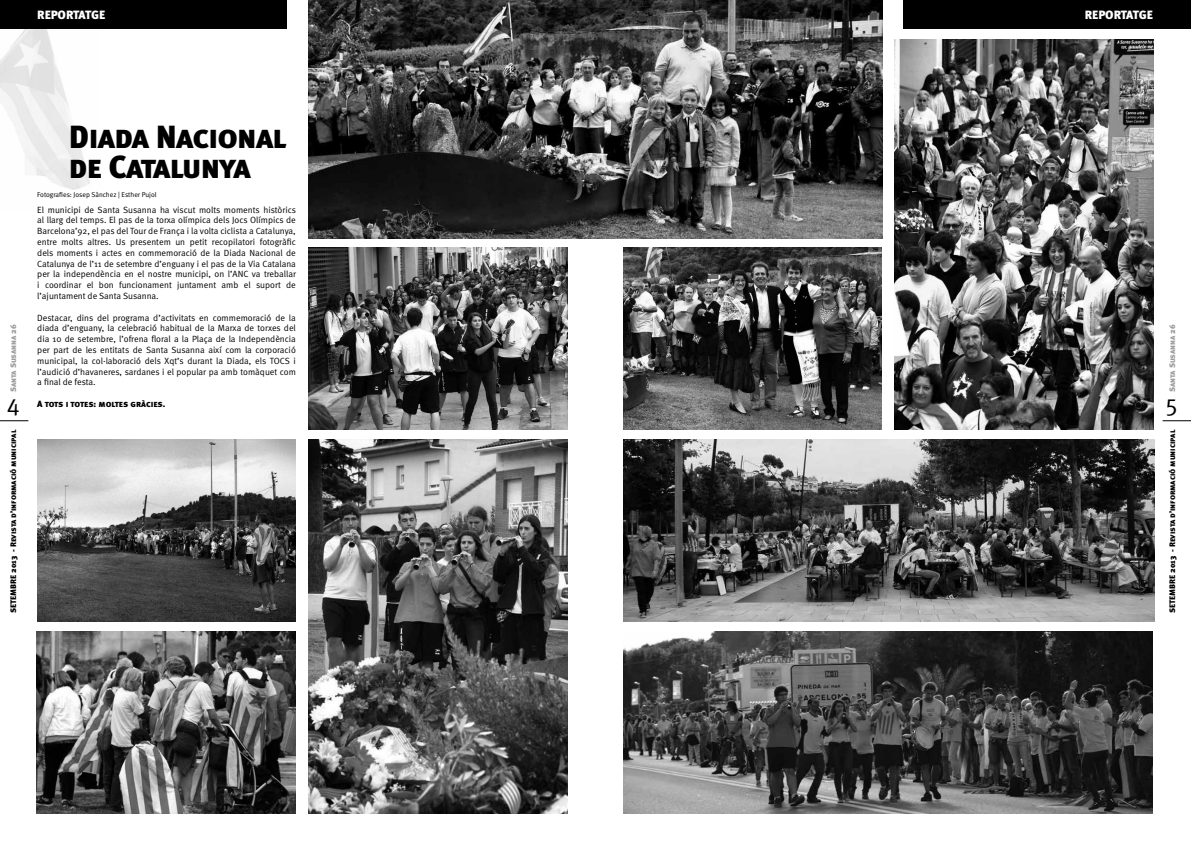
<style>
.page{position:relative;width:1191px;height:842px;background:#fff}
.page>*{position:absolute;margin:0;border:0;box-sizing:border-box;transform-origin:0 0}
.t1{font:32px/30px "Meta Black Caps";letter-spacing:-.025em;color:#000}
.t2{font:24px "Meta Plus Normal Caps";color:#000}
.t3{font:12px "Meta Black Caps";letter-spacing:-.02em;color:#fff}
.t4{font:9px/10.8px "Meta Normal";color:#000;text-align:justify}
.t5{font:9px "Meta Black Caps";letter-spacing:-.015em;color:#000}
.t6{font:8px "Meta Black Caps";color:#000}
.t7{font:8px "Meta Black Caps";letter-spacing:-.015em;color:#9d9d9c}
.t8{font:7px "Meta Normal";color:#000}
</style>
<div class="page">
<img style="left:0;top:28px;width:101px;height:162px">
<div style="left:903px;top:0;width:288px;height:28px;background:#000"></div>
<svg style="left:1162px;top:420px;width:29px;height:1px"></svg>
<img style="left:308px;top:0;width:574px;height:239px">
<img style="left:894px;top:40px;width:259px;height:390px">
<img style="left:308px;top:248px;width:259px;height:182px">
<img style="left:623px;top:248px;width:259px;height:182px">
<img style="left:37px;top:439px;width:259px;height:183px">
<img style="left:623px;top:439px;width:531px;height:183px">
<img style="left:308px;top:439px;width:259px;height:375px">
<img style="left:37px;top:631px;width:259px;height:183px">
<img style="left:623px;top:631px;width:530px;height:183px">
<div style="left:0;top:0;width:287px;height:28px;background:#000"></div>
<svg style="left:0;top:420px;width:28px;height:1px"></svg>
<h3 class="t3" style="left:37px;top:8px;width:70px">REPORTATGE</h3>
<p class="t7" style="left:8px;top:392px;width:69px;rotate:-90deg">Santa Susanna 26</p>
<h2 class="t2" style="left:7px;top:392px;width:15px">4</h2>
<p class="t6" style="left:8px;top:613px;width:185px;rotate:-90deg">SETEMBRE 2013 - Revista d’informació municipal</p>
<h1 class="t1" style="left:69px;top:122px;width:219px">Diada Nacional de Catalunya</h1>
<p class="t4" style="left:37px;top:204px;width:260px">El municipi de Santa Susanna ha viscut molts moments històrics al llarg del temps. El pas de la torxa olímpica dels Jocs Olímpics de Barcelona’92, el pas del Tour de França i la volta ciclista a Catalunya, entre molts altres. Us presentem un petit recopilatori fotogràfic dels moments i actes en commemoració de la Diada Nacional de Catalunya de l’11 de setembre d’enguany i el pas de la Via Catalana per la independència en el nostre municipi, on l’ANC va treballar i coordinar el bon funcionament juntament amb el suport de l’ajuntament de Santa Susanna.</p>
<p class="t4" style="left:37px;top:312px;width:260px">Destacar, dins del programa d’activitats en commemoració de la diada d’enguany, la celebració habitual de la Marxa de torxes del dia 10 de setembre, l’ofrena floral a la Plaça de la Independència per part de les entitats de Santa Susanna així com la corporació municipal, la col·laboració dels Xqt’s durant la Diada, els TOCS i l’audició d’havaneres, sardanes i el popular pa amb tomàquet com a final de festa.</p>
<p class="t5" style="left:37px;top:398px;width:130px">A tots i totes: moltes gràcies.</p>
<p class="t8" style="left:37px;top:190px;width:121px">Fotografies: Josep Sànchez | Esther Pujol</p>
<h3 class="t3" style="left:1085px;top:8px;width:70px">REPORTATGE</h3>
<p class="t7" style="left:1167px;top:392px;width:69px;rotate:-90deg">Santa Susanna 26</p>
<h2 class="t2" style="left:1165px;top:392px;width:14px">5</h2>
<p class="t6" style="left:1167px;top:613px;width:185px;rotate:-90deg">SETEMBRE 2013 - Revista d’informació municipal</p>
</div>
